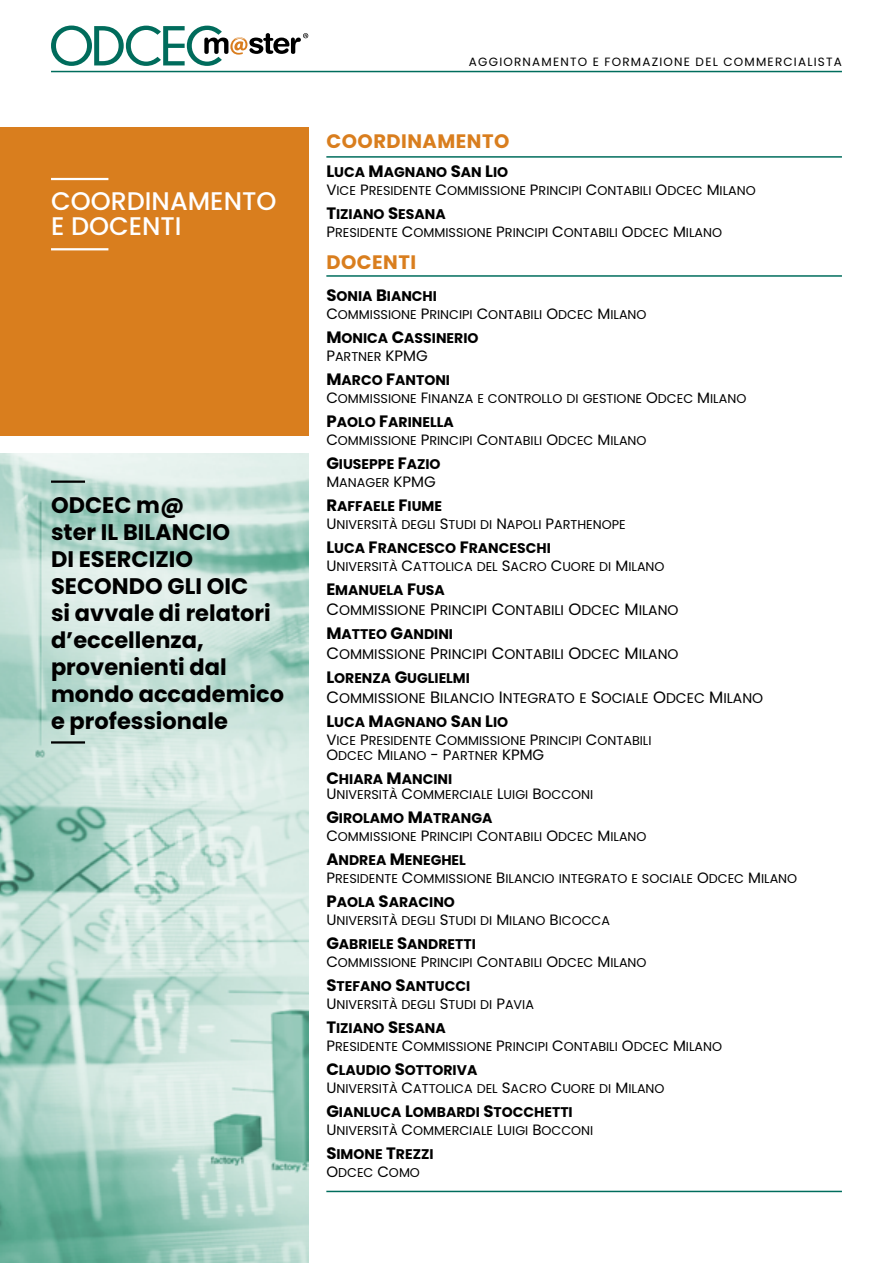
<style>
.page{position:relative;width:893px;height:1263px;background:#fff}
.page>*{position:absolute;margin:0;border:0;box-sizing:border-box;transform-origin:0 0}
.FILETTO_titolo_con{font:500 25.5px/25.5px "Poppins";color:#fff}
.FILETTO_titolo_con-2{font:700 22.5px/27px "Poppins";color:#000}
.FILETTO_titolo_con-3{font:700 19.5px "Poppins";letter-spacing:.025em;color:#d97e1e}
.NOMI_DOCENTI{font:14.1px "Poppins Bold SC850";color:#000}
.QUALIFICA_DOCENTI{font:14.1px "Poppins Regular SC850";color:#000}
.QUALIFICA_DOCENTI-2{font:12.75px/15px "Poppins Regular SC850";color:#000}
.NOMI_DOCENTI-2{font:12.75px "Poppins Regular SC850";color:#000}
.FILETTO_titolo_con-4{font:12px "Poppins";letter-spacing:.1em;color:#000}
.s1{font-size:16.5px}
.s2{font-size:15px}
</style>
<div class="page">
<img style="left:0;top:453px;width:308px;height:810px">
<div style="left:0;top:127px;width:308px;height:308px;background:#d97e1e"></div>
<hr style="left:51px;top:178px;width:57px;height:2px;background:#fff">
<hr style="left:51px;top:248px;width:57px;height:2px;background:#fff">
<hr style="left:326px;top:156px;width:516px;height:2px;background:#006d5d">
<hr style="left:326px;top:275px;width:516px;height:2px;background:#006d5d">
<hr style="left:51px;top:480px;width:34px;height:3px;background:#000">
<hr style="left:51px;top:741px;width:34px;height:2px;background:#000">
<hr style="left:51px;top:71px;width:791px;height:1px;background:#006d5d">
<svg style="left:51px;top:26px;width:257px;height:40px"></svg>
<hr style="left:326px;top:1191px;width:516px;height:1px;background:#006d5d">
<p class="FILETTO_titolo_con" style="left:51px;top:188px;width:227px">COORDINAMENTO<br>E DOCENTI</p>
<p class="FILETTO_titolo_con-2" style="left:51px;top:491px;width:235px">ODCEC m@<br>ster IL BILANCIO<br>DI ESERCIZIO<br>SECONDO GLI OIC<br>si avvale di relatori d’eccellenza, provenienti dal mondo accademico e professionale</p>
<p class="FILETTO_titolo_con-4" style="left:469px;top:55px;width:374px">AGGIORNAMENTO E FORMAZIONE DEL COMMERCIALISTA</p>
<p class="FILETTO_titolo_con-3" style="left:326px;top:129px;width:185px">COORDINAMENTO</p>
<p class="NOMI_DOCENTI" style="left:326px;top:164px;width:183px"><span class="s1">L</span>UCA <span class="s1">M</span>AGNANO <span class="s1">S</span>AN <span class="s1">L</span>IO</p>
<p class="QUALIFICA_DOCENTI-2" style="left:326px;top:184px;width:431px"><span class="s2">V</span>ICE <span class="s2">P</span>RESIDENTE <span class="s2">C</span>OMMISSIONE <span class="s2">P</span>RINCIPI <span class="s2">C</span>ONTABILI <span class="s2">O</span>DCEC <span class="s2">M</span> ILANO</p>
<p class="NOMI_DOCENTI" style="left:326px;top:206px;width:121px"><span class="s1">T</span>IZIANO <span class="s1">S</span>ESANA</p>
<p class="QUALIFICA_DOCENTI-2" style="left:326px;top:226px;width:397px"><span class="s2">P</span>RESIDENTE <span class="s2">C</span>OMMISSIONE <span class="s2">P</span>RINCIPI <span class="s2">C</span>ONTABILI <span class="s2">O</span>DCEC <span class="s2">M</span> ILANO</p>
<p class="FILETTO_titolo_con-3" style="left:326px;top:251px;width:91px">DOCENTI</p>
<p class="NOMI_DOCENTI" style="left:326px;top:288px;width:112px"><span class="s1">S</span>ONIA <span class="s1">B</span>IANCHI</p>
<p class="QUALIFICA_DOCENTI-2" style="left:326px;top:307px;width:322px"><span class="s2">C</span>OMMISSIONE <span class="s2">P</span>RINCIPI <span class="s2">C</span>ONTABILI <span class="s2">O</span>DCEC <span class="s2">M</span> ILANO</p>
<p class="NOMI_DOCENTI" style="left:326px;top:330px;width:154px"><span class="s1">M</span>ONICA <span class="s1">C</span>ASSINERIO</p>
<p class="QUALIFICA_DOCENTI-2" style="left:326px;top:349px;width:103px"><span class="s2">P</span>ARTNER <span class="s2">KPMG</span></p>
<p class="NOMI_DOCENTI" style="left:326px;top:372px;width:125px"><span class="s1">M</span>ARCO <span class="s1">F</span>ANTONI</p>
<p class="QUALIFICA_DOCENTI-2" style="left:326px;top:391px;width:421px"><span class="s2">C</span>OMMISSIONE <span class="s2">F</span>INANZA E CONTROLLO DI GESTIONE <span class="s2">O</span>DCEC <span class="s2">M</span> ILANO</p>
<p class="NOMI_DOCENTI" style="left:326px;top:414px;width:129px"><span class="s1">P</span>AOLO <span class="s1">F</span>ARINELLA</p>
<p class="QUALIFICA_DOCENTI-2" style="left:326px;top:433px;width:322px"><span class="s2">C</span>OMMISSIONE <span class="s2">P</span>RINCIPI <span class="s2">C</span>ONTABILI <span class="s2">O</span>DCEC <span class="s2">M</span> ILANO</p>
<p class="NOMI_DOCENTI" style="left:326px;top:456px;width:116px"><span class="s1">G</span>IUSEPPE <span class="s1">F</span>AZIO</p>
<p class="QUALIFICA_DOCENTI-2" style="left:326px;top:475px;width:111px"><span class="s2">M</span>ANAGER <span class="s2">KPMG</span></p>
<p class="NOMI_DOCENTI" style="left:326px;top:498px;width:117px"><span class="s1">R</span>AFFAELE <span class="s1">F</span>IUME</p>
<p class="QUALIFICA_DOCENTI-2" style="left:326px;top:517px;width:301px"><span class="s2">U</span>NIVERSITÀ DEGLI <span class="s2">S</span>TUDI DI <span class="s2">N</span>APOLI <span class="s2">P</span>ARTHENOPE</p>
<p class="NOMI_DOCENTI" style="left:326px;top:540px;width:226px"><span class="s1">L</span>UCA <span class="s1">F</span>RANCESCO <span class="s1">F</span>RANCESCHI</p>
<p class="QUALIFICA_DOCENTI-2" style="left:326px;top:559px;width:340px"><span class="s2">U</span>NIVERSITÀ <span class="s2">C</span>ATTOLICA DEL <span class="s2">S</span>ACRO <span class="s2">C</span>UORE DI <span class="s2">M</span> ILANO</p>
<p class="NOMI_DOCENTI" style="left:326px;top:582px;width:120px"><span class="s1">E</span>MANUELA <span class="s1">F</span>USA</p>
<p class="QUALIFICA_DOCENTI" style="left:326px;top:602px;width:354px"><span class="s1">C</span>OMMISSIONE <span class="s1">P</span>RINCIPI <span class="s1">C</span>ONTABILI <span class="s1">O</span>DCEC <span class="s1">M</span> ILANO</p>
<p class="NOMI_DOCENTI" style="left:326px;top:626px;width:128px"><span class="s1">M</span>ATTEO <span class="s1">G</span>ANDINI</p>
<p class="QUALIFICA_DOCENTI" style="left:326px;top:646px;width:354px"><span class="s1">C</span>OMMISSIONE <span class="s1">P</span>RINCIPI <span class="s1">C</span>ONTABILI <span class="s1">O</span>DCEC <span class="s1">M</span> ILANO</p>
<p class="NOMI_DOCENTI" style="left:326px;top:670px;width:145px"><span class="s1">L</span>ORENZA <span class="s1">G</span>UGLIELMI</p>
<p class="QUALIFICA_DOCENTI" style="left:326px;top:689px;width:438px"><span class="s1">C</span>OMMISSIONE <span class="s1">B</span>ILANCIO <span class="s1">I</span> NTEGRATO E <span class="s1">S</span>OCIALE <span class="s1">O</span>DCEC <span class="s1">M</span> ILANO</p>
<p class="NOMI_DOCENTI" style="left:326px;top:714px;width:183px"><span class="s1">L</span>UCA <span class="s1">M</span>AGNANO <span class="s1">S</span>AN <span class="s1">L</span>IO</p>
<p class="QUALIFICA_DOCENTI-2" style="left:326px;top:733px;width:327px"><span class="s2">V</span>ICE <span class="s2">P</span>RESIDENTE <span class="s2">C</span>OMMISSIONE <span class="s2">P</span>RINCIPI <span class="s2">C</span>ONTABILI<br><span class="s2">O</span>DCEC <span class="s2">M</span> ILANO <span class="s2">- P</span>ARTNER <span class="s2">KPMG</span></p>
<p class="NOMI_DOCENTI" style="left:326px;top:771px;width:127px"><span class="s1">C</span>HIARA <span class="s1">M</span>ANCINI</p>
<p class="QUALIFICA_DOCENTI-2" style="left:326px;top:787px;width:269px"><span class="s2">U</span>NIVERSITÀ <span class="s2">C</span>OMMERCIALE <span class="s2">L</span>UIGI <span class="s2">B</span>OCCONI</p>
<p class="NOMI_DOCENTI" style="left:326px;top:810px;width:168px"><span class="s1">G</span>IROLAMO <span class="s1">M</span>ATRANGA</p>
<p class="QUALIFICA_DOCENTI-2" style="left:326px;top:829px;width:322px"><span class="s2">C</span>OMMISSIONE <span class="s2">P</span>RINCIPI <span class="s2">C</span>ONTABILI <span class="s2">O</span>DCEC <span class="s2">M</span> ILANO</p>
<p class="NOMI_DOCENTI" style="left:326px;top:852px;width:141px"><span class="s1">A</span>NDREA <span class="s1">M</span>ENEGHEL</p>
<p class="NOMI_DOCENTI-2" style="left:326px;top:871px;width:472px"><span class="s2">P</span>RESIDENTE <span class="s2">C</span>OMMISSIONE <span class="s2">B</span>ILANCIO INTEGRATO E SOCIALE <span class="s2">O</span>DCEC <span class="s2">M</span> ILANO</p>
<p class="NOMI_DOCENTI" style="left:326px;top:894px;width:130px"><span class="s1">P</span>AOLA <span class="s1">S</span>ARACINO</p>
<p class="QUALIFICA_DOCENTI-2" style="left:326px;top:913px;width:285px"><span class="s2">U</span>NIVERSITÀ DEGLI <span class="s2">S</span>TUDI DI <span class="s2">M</span> ILANO <span class="s2">B</span>ICOCCA</p>
<p class="NOMI_DOCENTI" style="left:326px;top:936px;width:151px"><span class="s1">G</span>ABRIELE <span class="s1">S</span>ANDRETTI</p>
<p class="QUALIFICA_DOCENTI-2" style="left:326px;top:955px;width:322px"><span class="s2">C</span>OMMISSIONE <span class="s2">P</span>RINCIPI <span class="s2">C</span>ONTABILI <span class="s2">O</span>DCEC <span class="s2">M</span> ILANO</p>
<p class="NOMI_DOCENTI" style="left:326px;top:978px;width:145px"><span class="s1">S</span>TEFANO <span class="s1">S</span>ANTUCCI</p>
<p class="QUALIFICA_DOCENTI-2" style="left:326px;top:997px;width:209px"><span class="s2">U</span>NIVERSITÀ DEGLI <span class="s2">S</span>TUDI DI <span class="s2">P</span>AVIA</p>
<p class="NOMI_DOCENTI" style="left:326px;top:1020px;width:121px"><span class="s1">T</span>IZIANO <span class="s1">S</span>ESANA</p>
<p class="QUALIFICA_DOCENTI-2" style="left:326px;top:1039px;width:397px"><span class="s2">P</span>RESIDENTE <span class="s2">C</span>OMMISSIONE <span class="s2">P</span>RINCIPI <span class="s2">C</span>ONTABILI <span class="s2">O</span>DCEC <span class="s2">M</span> ILANO</p>
<p class="NOMI_DOCENTI" style="left:326px;top:1062px;width:152px"><span class="s1">C</span>LAUDIO <span class="s1">S</span>OTTORIVA</p>
<p class="QUALIFICA_DOCENTI-2" style="left:326px;top:1081px;width:340px"><span class="s2">U</span>NIVERSITÀ <span class="s2">C</span>ATTOLICA DEL <span class="s2">S</span>ACRO <span class="s2">C</span>UORE DI <span class="s2">M</span> ILANO</p>
<p class="NOMI_DOCENTI" style="left:326px;top:1104px;width:248px"><span class="s1">G</span>IANLUCA <span class="s1">L</span>OMBARDI <span class="s1">S</span>TOCCHETTI</p>
<p class="QUALIFICA_DOCENTI-2" style="left:326px;top:1123px;width:269px"><span class="s2">U</span>NIVERSITÀ <span class="s2">C</span>OMMERCIALE <span class="s2">L</span>UIGI <span class="s2">B</span>OCCONI</p>
<p class="NOMI_DOCENTI" style="left:326px;top:1146px;width:109px"><span class="s1">S</span>IMONE <span class="s1">T</span>REZZI</p>
<p class="QUALIFICA_DOCENTI-2" style="left:326px;top:1165px;width:95px"><span class="s2">O</span>DCEC <span class="s2">C</span>OMO</p>
</div>
